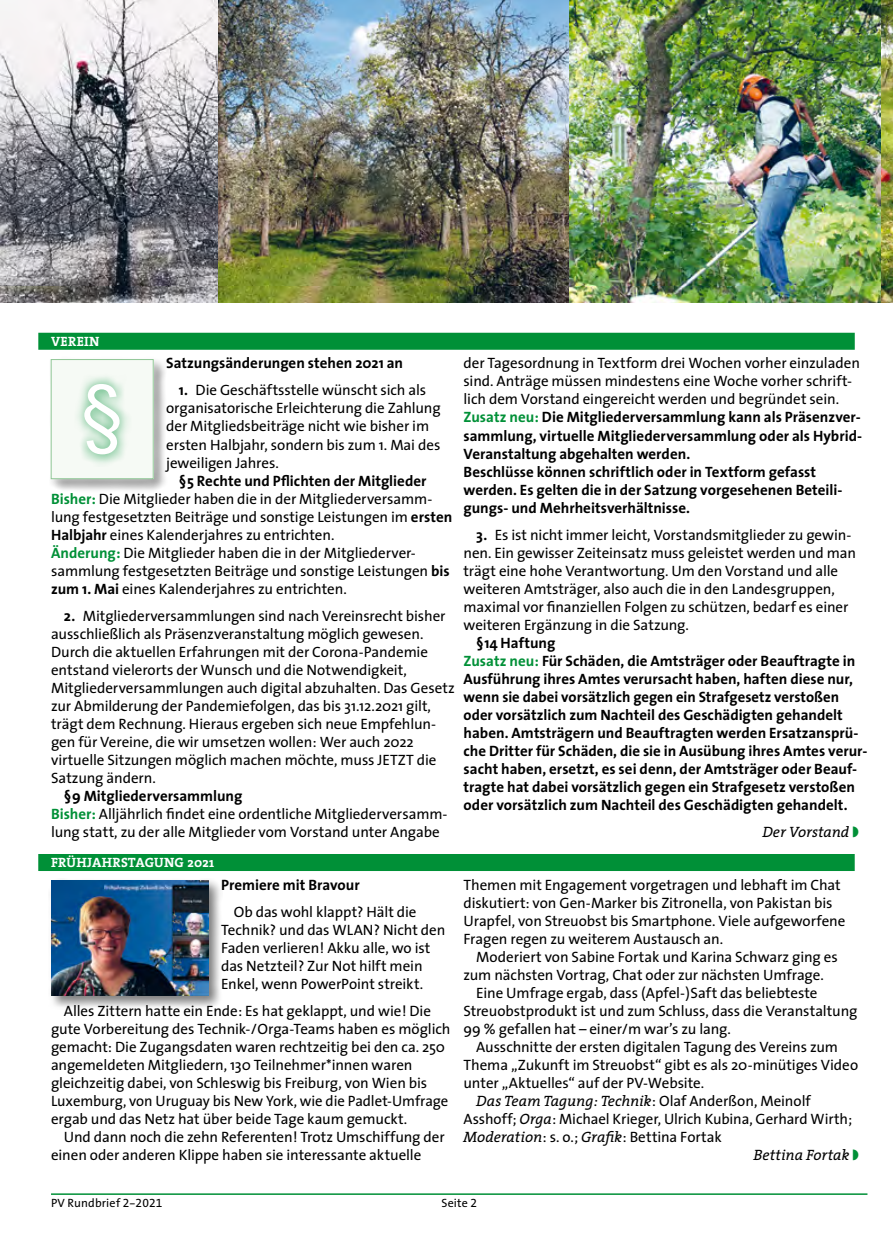
<style>
.page{position:relative;width:893px;height:1234px;background:#fff}
.page>*{position:absolute;margin:0;border:0;box-sizing:border-box;transform-origin:0 0}
.t1{font:75px "Arial";color:#fff}
.t2{font:15px/18px "The Sans";letter-spacing:-.005em;color:#000}
.t3{font:700 15px/18px "The Sans";color:#000}
.t4{font:italic 15px "The Serif";letter-spacing:-.005em;color:#000}
.t5{font:700 13.5px "The Serif";letter-spacing:.015em;color:#fff}
.t6{font:12px "The Sans";letter-spacing:.015em;color:#000}
.s1{font-weight:700}
.s2{font-weight:700;color:#009037}
.s3{font-weight:400}
.s4{color:#009037}
.s5{font-family:"The Sans";font-style:normal}
.s6{font-family:"The Serif";font-style:italic}
.s7{font-family:"The Sans Expert"}
</style>
<div class="page">
<hr style="left:51px;top:1192px;width:816px;height:2px;background:#009037">
<div style="left:38px;top:853px;width:817px;height:17px;background:#009037"></div>
<div style="left:49px;top:877px;width:174px;height:132px;background:#000;opacity:.5"></div>
<img style="left:51px;top:880px;width:157px;height:115px">
<div style="left:38px;top:332px;width:817px;height:17px;background:#009037"></div>
<div style="left:49px;top:356px;width:118px;height:137px;background:#000;opacity:.5"></div>
<div style="left:42px;top:350px;width:121px;height:138px;background:#fff;opacity:.75"></div>
<div style="left:51px;top:359px;width:102px;height:119px;background:#f6faf5"></div>
<div style="left:74px;top:372px;width:57px;height:95px;background:#009037;opacity:.75"></div>
<div style="left:51px;top:359px;width:102px;height:120px;border:1px solid #90c796"></div>
<img style="left:0;top:0;width:219px;height:302px">
<img style="left:219px;top:0;width:351px;height:302px">
<img style="left:570px;top:0;width:311px;height:302px">
<img style="left:881px;top:0;width:12px;height:302px">
<p class="t5" style="left:51px;top:330px;width:50px">VEREIN</p>
<p class="t3" style="left:166px;top:354px;width:238px">Satzungsänderungen stehen 2021 an</p>
<p class="t2" style="left:166px;top:381px;width:276px;text-indent:13px"><span class="s1">1.</span> Die Geschäftsstelle wünscht sich als organisatorische Erleichterung die Zahlung der Mitgliedsbeiträge nicht wie bisher im ersten Halbjahr, sondern bis zum 1. Mai des jeweiligen Jahres.</p>
<p class="t2" style="left:51px;top:471px;width:403px;text-indent:128px"><span class="s1">§5 Rechte und Pflichten der Mitglieder </span><span class="s2">Bisher:</span> Die Mitglieder haben die in der Mitgliederversamm&shy;lung festgesetzten Beiträge und sonstige Leistungen im <span class="s1">ersten Halbjahr</span> eines Kalenderjahres zu entrichten.<br><span class="s2">Änderung:</span> Die Mitglieder haben die in der Mitgliederver&shy;sammlung festgesetzten Beiträge und sonstige Leistungen <span class="s1">bis zum 1. Mai</span> eines Kalenderjahres zu entrichten.</p>
<p class="t2" style="left:51px;top:606px;width:405px;text-indent:13px"><span class="s1">2.</span> Mitgliederversammlungen sind nach Vereinsrecht bisher ausschließlich als Präsenzveranstaltung möglich gewesen.<br>Durch die aktuellen Erfahrungen mit der Corona-Pandemie entstand vielerorts der Wunsch und die Notwendigkeit, Mitgliederversammlungen auch digital abzuhalten. Das Gesetz zur Abmilderung der Pandemiefolgen, das bis 31.12.2021 gilt, trägt dem Rechnung. Hieraus ergeben sich neue Empfehlun&shy;gen für Vereine, die wir umsetzen wollen: Wer auch 2022 virtuelle Sitzungen möglich machen möchte, muss JETZT die Satzung ändern.</p>
<p class="t2" style="left:51px;top:786px;width:398px;text-indent:13px"><span class="s1">§9 Mitgliederversammlung<br></span><span class="s2">Bisher:</span> Alljährlich findet eine ordentliche Mitgliederversamm&shy;lung statt, zu der alle Mitglieder vom Vorstand unter Angabe</p>
<h1 class="t1" style="left:81px;top:363px;width:43px">§</h1>
<p class="t5" style="left:51px;top:851px;width:165px">FRÜHJAHRSTAGUNG 2021</p>
<p class="t3" style="left:221px;top:875px;width:140px">Premiere mit Bravour</p>
<p class="t2" style="left:221px;top:902px;width:226px;text-indent:13px">Ob das wohl klappt? Hält die<br>Technik? und das WLAN? Nicht den<br>Faden verlieren! Akku alle, wo ist das Netzteil? Zur Not hilft mein<br>Enkel, wenn PowerPoint streikt.</p>
<p class="t2" style="left:51px;top:1001px;width:401px;text-indent:13px">Alles Zittern hatte ein Ende: Es hat geklappt, und wie! Die gute Vorbereitung des Technik-/Orga-Teams haben es möglich gemacht: Die Zugangsdaten waren rechtzeitig bei den ca. 250 angemeldeten Mitgliedern, 130 Teilnehmer*innen waren gleichzeitig dabei, von Schleswig bis Freiburg, von Wien bis Luxemburg, von Uruguay bis New York, wie die Padlet-Umfrage ergab und das Netz hat über beide Tage kaum gemuckt.</p>
<p class="t2" style="left:51px;top:1127px;width:395px;text-indent:13px">Und dann noch die zehn Referenten! Trotz Umschiffung der einen oder anderen Klippe haben sie interessante aktuelle</p>
<p class="t3" style="left:463px;top:354px;width:399px"><span class="s3">der Tagesordnung in Textform drei Wochen vorher einzuladen sind. Anträge müssen mindestens eine Woche vorher schrift&shy;lich dem Vorstand eingereicht werden und begründet sein.<br></span><span class="s4">Zusatz neu:</span> Die Mitgliederversammlung kann als Präsenzver&shy;sammlung, virtuelle Mitgliederversammlung oder als Hybrid-Veranstaltung abgehalten werden.<br>Beschlüsse können schriftlich oder in Textform gefasst werden. Es gelten die in der Satzung vorgesehenen Beteili&shy;gungs- und Mehrheitsverhältnisse.</p>
<p class="t2" style="left:464px;top:525px;width:394px;text-indent:13px"><span class="s1">3.</span> Es ist nicht immer leicht, Vorstandsmitglieder zu gewin&shy;nen. Ein gewisser Zeiteinsatz muss geleistet werden und man trägt eine hohe Verantwortung. Um den Vorstand und alle weiteren Amtsträger, also auch die in den Landesgruppen, maximal vor finanziellen Folgen zu schützen, bedarf es einer weiteren Ergänzung in die Satzung.</p>
<p class="t3" style="left:464px;top:633px;width:405px;text-indent:13px">§14 Haftung<br><span class="s4">Zusatz neu:</span> Für Schäden, die Amtsträger oder Beauftragte in Ausführung ihres Amtes verursacht haben, haften diese nur, wenn sie dabei vorsätzlich gegen ein Strafgesetz verstoßen oder vorsätzlich zum Nachteil des Geschädigten gehandelt haben. Amtsträgern und Beauftragten werden Ersatzansprü&shy;che Dritter für Schäden, die sie in Ausübung ihres Amtes verur&shy;sacht haben, ersetzt, es sei denn, der Amtsträger oder Beauf&shy;tragte hat dabei vorsätzlich gegen ein Strafgesetz verstoßen oder vorsätzlich zum Nachteil des Geschädigten gehandelt.</p>
<p class="t4" style="left:762px;top:819px;width:98px">Der Vorstand <span class="s4">◗</span></p>
<p class="t2" style="left:463px;top:875px;width:383px">Themen mit Engagement vorgetragen und lebhaft im Chat diskutiert: von Gen-Marker bis Zitronella, von Pakistan bis Urapfel, von Streuobst bis Smartphone. Viele aufgeworfene Fragen regen zu weiterem Austausch an.</p>
<p class="t2" style="left:476px;top:947px;width:363px">Moderiert von Sabine Fortak und Karina Schwarz ging es</p>
<p class="t2" style="left:463px;top:965px;width:362px">zum nächsten Vortrag, Chat oder zur nächsten Umfrage.</p>
<p class="t2" style="left:476px;top:983px;width:343px">Eine Umfrage ergab, dass (Apfel-)Saft das beliebteste</p>
<p class="t2" style="left:463px;top:1001px;width:395px">Streuobstprodukt ist und zum Schluss, dass die Veranstaltung</p>
<p class="t2" style="left:463px;top:1019px;width:269px">99 % gefallen hat – einer/m war’s zu lang.</p>
<p class="t2" style="left:476px;top:1037px;width:363px">Ausschnitte der ersten digitalen Tagung des Vereins zum</p>
<p class="t2" style="left:463px;top:1055px;width:396px">Thema „Zukunft im Streuobst“ gibt es als 20-minütiges Video</p>
<p class="t2" style="left:463px;top:1073px;width:242px">unter „Aktuelles“ auf der PV-Website.</p>
<p class="t4" style="left:476px;top:1088px;width:336px">Das Team Tagung: Technik<span class="s5">: Olaf Anderßon, Meinolf</span></p>
<p class="t2" style="left:463px;top:1109px;width:390px">Asshoff; <span class="s6">Orga</span>: Michael Krieger, Ulrich Kubina, Gerhard Wirth;<br><span class="s6">Moderation</span>: s. o.; <span class="s6">Grafik</span>: Bettina Fortak</p>
<p class="t4" style="left:753px;top:1142px;width:107px">Bettina Fortak <span class="s4">◗</span></p>
<p class="t6" style="left:51px;top:1192px;width:113px">PV Rundbrief <span class="s7">2-2021</span></p>
<p class="t6" style="left:441px;top:1192px;width:37px">Seite <span class="s7">2</span></p>
</div>
